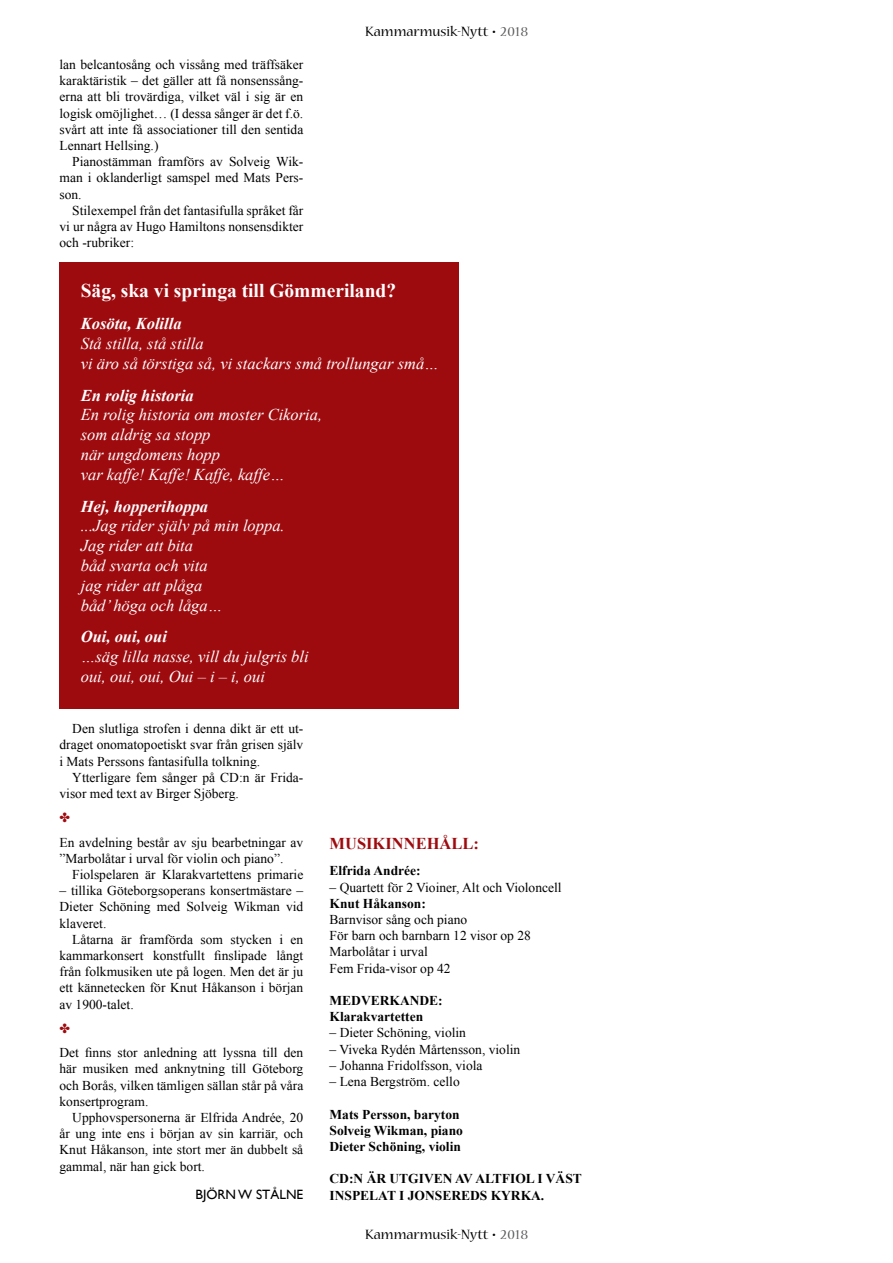
<style>
.page{position:relative;width:893px;height:1263px;background:#fff}
.page>*{position:absolute;margin:0;border:0;box-sizing:border-box;transform-origin:0 0}
.t1{font:700 19.5px "Times New Roman";color:#fff}
.t2{font:italic 16.5px/19.8px "Times New Roman";color:#fff}
.t3{font:italic 700 16.5px "Times New Roman";color:#fff}
.t4{font:700 16.5px "Times New Roman";color:#9e0b0f}
.t5{font:15px "Nueva Std";color:#000}
.t6{font:13.5px/16.2px "Times New Roman";color:#000;text-align:justify}
.t7{font:700 13.5px/16.2px "Times New Roman";color:#000}
.t8{font:13.5px "Gill Sans";color:#000}
.s1{font-weight:700}
.s2{color:#58595b}
</style>
<div class="page">
<div style="left:60px;top:263px;width:399px;height:446px;background:#9e0b0f"></div>
<p class="t6" style="left:60px;top:56px;width:245px">lan belcantosång och vissång med träffsäker karaktäristik – det gäller att få nonsenssång&shy;erna att bli trovärdiga, vilket väl i sig är en logisk omöjlighet… (I dessa sånger är det f.ö. svårt att inte få associationer till den sentida Lennart Hellsing.)</p>
<p class="t6" style="left:60px;top:153px;width:245px;text-indent:13px">Pianostämman framförs av Solveig Wik&shy;man i oklanderligt samspel med Mats Pers&shy;son.</p>
<p class="t6" style="left:60px;top:202px;width:245px;text-indent:13px">Stilexempel från det fantasifulla språket får vi ur några av Hugo Hamiltons nonsensdikter och -rubriker:</p>
<p class="t5" style="left:365px;top:24px;width:164px">Kammarmusik-Nytt <span class="s1">•</span> <span class="s2">2018</span></p>
<h1 class="t1" style="left:81px;top:277px;width:317px">Säg, ska vi springa till Gömmeriland?</h1>
<p class="t3" style="left:81px;top:312px;width:102px">Kosöta, Kolilla</p>
<p class="t2" style="left:81px;top:333px;width:360px">Stå stilla, stå stilla<br>vi äro så törstiga så, vi stackars små trollungar små…</p>
<p class="t3" style="left:81px;top:384px;width:114px">En rolig historia</p>
<p class="t2" style="left:81px;top:405px;width:243px">En rolig historia om moster Cikoria, som aldrig sa stopp<br>när ungdomens hopp<br>var kaffe! Kaffe! Kaffe, kaffe…</p>
<p class="t3" style="left:81px;top:495px;width:129px">Hej, hopperihoppa</p>
<p class="t2" style="left:81px;top:516px;width:205px">...Jag rider själv på min loppa.<br>Jag rider att bita<br>båd svarta och vita<br>jag rider att plåga<br>båd’ höga och låga…</p>
<p class="t3" style="left:81px;top:625px;width:88px">Oui, oui, oui</p>
<p class="t2" style="left:81px;top:646px;width:229px">…säg lilla nasse, vill du julgris bli oui, oui, oui, Oui – i – i, oui</p>
<p class="t6" style="left:60px;top:720px;width:245px;text-indent:13px">Den slutliga strofen i denna dikt är ett ut&shy;draget onomatopoetiskt svar från grisen själv i Mats Perssons fantasifulla tolkning.</p>
<p class="t6" style="left:60px;top:769px;width:243px;text-indent:13px">Ytterligare fem sånger på CD:n är Frida-- visor med text av Birger Sjöberg.</p>
<p class="t6" style="left:60px;top:834px;width:245px">En avdelning består av sju bearbetningar av ”Marbolåtar i urval för violin och piano”.</p>
<p class="t6" style="left:72px;top:866px;width:233px">Fiolspelaren är Klarakvartettens primarie</p>
<p class="t6" style="left:60px;top:882px;width:245px">– tillika Göteborgsoperans konsertmästare – Dieter Schöning med Solveig Wikman vid klaveret.</p>
<p class="t6" style="left:60px;top:931px;width:245px;text-indent:13px">Låtarna är framförda som stycken i en kammarkonsert konstfullt finslipade långt från folkmusiken ute på logen. Men det är ju ett kännetecken för Knut Håkanson i början av 1900-talet.</p>
<p class="t6" style="left:60px;top:1044px;width:245px">Det finns stor anledning att lyssna till den här musiken med anknytning till Göteborg och Borås, vilken tämligen sällan står på våra konsertprogram.</p>
<p class="t6" style="left:60px;top:1109px;width:245px;text-indent:13px">Upphovspersonerna är Elfrida Andrée, 20 år ung inte ens i början av sin karriär, och Knut Håkanson, inte stort mer än dubbelt så gammal, när han gick bort.</p>
<p class="t8" style="left:195px;top:1186px;width:109px">BJÖRN W STÅLNE</p>
<p class="t4" style="left:330px;top:832px;width:151px">MUSIKINNEHÅLL:</p>
<p class="t7" style="left:330px;top:862px;width:93px">Elfrida Andrée:</p>
<p class="t6" style="left:330px;top:879px;width:234px">– Quartett för 2 Vioiner, Alt och Violoncell</p>
<p class="t7" style="left:330px;top:895px;width:98px">Knut Håkanson:</p>
<p class="t6" style="left:330px;top:911px;width:203px;text-align:left">Barnvisor sång och piano<br>För barn och barnbarn 12 visor op 28<br>Marbolåtar i urval<br>Fem Frida-visor op 42</p>
<p class="t7" style="left:330px;top:992px;width:115px">MEDVERKANDE:<br>Klarakvartetten</p>
<p class="t6" style="left:330px;top:1025px;width:138px">– Dieter Schöning, violin</p>
<p class="t6" style="left:330px;top:1041px;width:192px">– Viveka Rydén Mårtensson, violin</p>
<p class="t6" style="left:330px;top:1057px;width:154px">– Johanna Fridolfsson, viola</p>
<p class="t6" style="left:330px;top:1073px;width:132px">– Lena Bergström. cello</p>
<p class="t7" style="left:330px;top:1105px;width:135px">Mats Persson, baryton<br>Solveig Wikman, piano<br>Dieter Schöning, violin</p>
<p class="t7" style="left:330px;top:1170px;width:99px">CD:n är utgiven</p>
<p class="t7" style="left:455px;top:1170px;width:127px">av ALTFIOL i VÄST</p>
<p class="t7" style="left:330px;top:1186px;width:16px">Inspela</p>
<p class="t7" style="left:387px;top:1186px;width:38px">t i Jonsereds</p>
<p class="t7" style="left:491px;top:1186px;width:32px">kyrka</p>
<p class="t7" style="left:541px;top:1186px;width:5px">.</p>
<p class="t5" style="left:365px;top:1228px;width:164px">Kammarmusik-Nytt <span class="s1">•</span> <span class="s2">2018</span></p>
</div>
